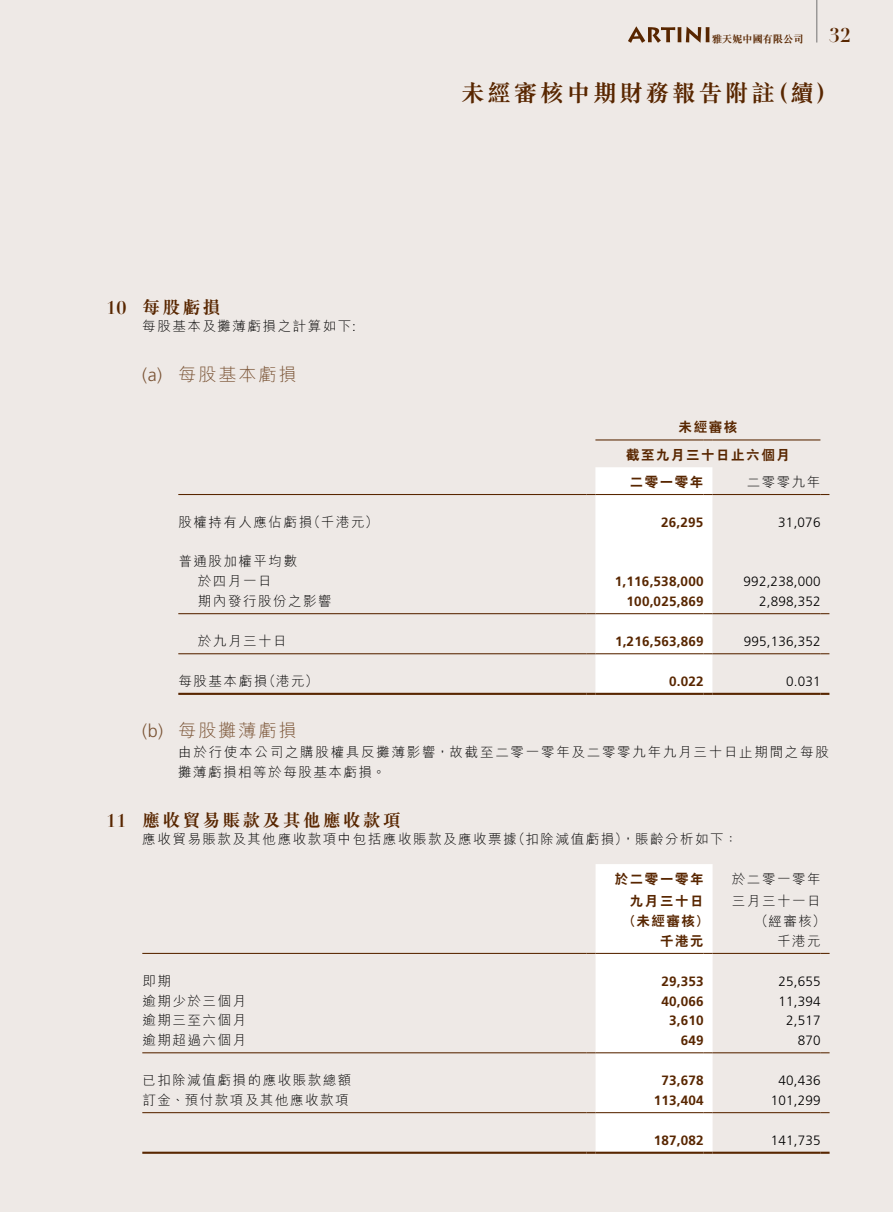
<style>
.page{position:relative;width:893px;height:1212px;background:#eee9e6}
.page>*{position:absolute;margin:0;border:0;box-sizing:border-box;transform-origin:0 0}
.t1{font:700 24px "M Sung HK";letter-spacing:.1em;color:#582600}
.t2{font:700 19.5px "Didot LT Std";color:#582600}
.t3{font:700 18px "M Sung HK";letter-spacing:.115em;color:#582600}
.t4{font:300 18px "M Hei HK";letter-spacing:.115em;color:#795233}
.t5{font:300 18px "Frutiger LT Std";color:#795233}
.t6{font:700 18px "Didot LT Std";color:#582600}
.t7{font:300 13.5px/19.5px "M Hei HK";letter-spacing:.115em;color:#000}
.t8{font:700 13.5px "Frutiger LT Std";letter-spacing:.015em;color:#582600}
.t9{font:300 13.5px "Frutiger LT Std";color:#000}
.t10{font:800 13.5px/27.3px "C Hei 2 HK";letter-spacing:.115em;color:#582600;text-align:center}
.t11{font:700 10.5px "M Sung HK";letter-spacing:-.03em;color:#582600}
.s1{font-family:"Frutiger LT Std"}
</style>
<div class="page">
<svg style="left:628px;top:26px;width:81px;height:17px"></svg>
<hr style="left:816px;top:0;width:1px;height:43px;background:#727171">
<hr style="left:595px;top:439px;width:108px;height:1px;background:#582600">
<hr style="left:712px;top:439px;width:108px;height:1px;background:#582600">
<hr style="left:178px;top:494px;width:408px;height:1px;background:#582600">
<hr style="left:712px;top:494px;width:108px;height:1px;background:#582600">
<hr style="left:178px;top:613px;width:408px;height:1px;background:#582600">
<hr style="left:712px;top:613px;width:108px;height:1px;background:#582600">
<hr style="left:178px;top:653px;width:408px;height:1px;background:#582600">
<hr style="left:712px;top:653px;width:108px;height:1px;background:#582600">
<hr style="left:178px;top:693px;width:408px;height:2px;background:#582600">
<svg style="left:586px;top:467px;width:126px;height:228px;background:#f9f7f6"></svg>
<hr style="left:712px;top:693px;width:108px;height:2px;background:#582600">
<svg style="left:820px;top:693px;width:9px;height:2px"></svg>
<hr style="left:142px;top:953px;width:445px;height:1px;background:#582600">
<hr style="left:713px;top:953px;width:108px;height:1px;background:#582600">
<hr style="left:142px;top:1052px;width:445px;height:1px;background:#582600">
<hr style="left:713px;top:1052px;width:108px;height:1px;background:#582600">
<hr style="left:142px;top:1112px;width:445px;height:1px;background:#582600">
<hr style="left:713px;top:1112px;width:108px;height:1px;background:#582600">
<hr style="left:142px;top:1152px;width:445px;height:2px;background:#582600">
<svg style="left:587px;top:864px;width:126px;height:290px;background:#faf9f8"></svg>
<hr style="left:713px;top:1152px;width:108px;height:2px;background:#582600">
<svg style="left:821px;top:1152px;width:9px;height:2px"></svg>
<p class="t11" style="left:712px;top:31px;width:93px">雅天妮中國有限公司</p>
<h2 class="t2" style="left:829px;top:23px;width:23px">32</h2>
<h1 class="t1" style="left:461px;top:77px;width:316px">未經審核中期財務報告附註</h1>
<h1 class="t1" style="left:766px;top:77px;width:73px">（續(</h1>
<h3 class="t6" style="left:106px;top:296px;width:22px">10</h3>
<h3 class="t6" style="left:106px;top:809px;width:22px">11</h3>
<h3 class="t3" style="left:142px;top:295px;width:80px">每股虧損</h3>
<p class="t7" style="left:142px;top:316px;width:215px">每股基本及攤薄虧損之計算如下<span class="s1">:</span></p>
<h3 class="t4" style="left:178px;top:362px;width:120px">每股基本虧損</h3>
<h3 class="t5" style="left:142px;top:365px;width:21px">)a(</h3>
<p class="t10" style="left:626px;top:414px;width:165px">未經審核<br>截至九月三十日止六個月</p>
<p class="t7" style="left:747px;top:472px;width:75px">二零零九年</p>
<p class="t10" style="left:630px;top:468px;width:75px">二零一零年</p>
<p class="t7" style="left:307px;top:512px;width:72px">（千港元(</p>
<p class="t7" style="left:178px;top:512px;width:135px">股權持有人應佔虧損</p>
<p class="t7" style="left:178px;top:551px;width:120px">普通股加權平均數</p>
<p class="t8" style="left:661px;top:514px;width:44px">26,295</p>
<p class="t9" style="left:778px;top:515px;width:44px">31,076</p>
<p class="t7" style="left:198px;top:571px;width:75px">於四月一日</p>
<p class="t8" style="left:615px;top:573px;width:90px">1,116,538,000</p>
<p class="t9" style="left:744px;top:574px;width:78px">992,238,000</p>
<p class="t7" style="left:198px;top:591px;width:135px">期內發行股份之影響</p>
<p class="t8" style="left:627px;top:593px;width:78px">100,025,869</p>
<p class="t9" style="left:759px;top:594px;width:63px">2,898,352</p>
<p class="t7" style="left:198px;top:631px;width:90px">於九月三十日</p>
<p class="t8" style="left:615px;top:633px;width:90px">1,216,563,869</p>
<p class="t9" style="left:744px;top:634px;width:78px">995,136,352</p>
<h3 class="t5" style="left:142px;top:721px;width:22px">)b(</h3>
<p class="t7" style="left:262px;top:671px;width:57px">（港元(</p>
<p class="t7" style="left:178px;top:671px;width:90px">每股基本虧損</p>
<h3 class="t4" style="left:178px;top:718px;width:120px">每股攤薄虧損</h3>
<p class="t8" style="left:669px;top:673px;width:36px">0.022</p>
<p class="t9" style="left:786px;top:674px;width:36px">0.031</p>
<p class="t7" style="left:178px;top:742px;width:652px">由於行使本公司之購股權具反攤薄影響，故截至二零一零年及二零零九年九月三十日止期間之每股攤薄虧損相等於每股基本虧損。</p>
<h3 class="t3" style="left:142px;top:807px;width:260px">應收貿易賬款及其他應收款項</h3>
<p class="t7" style="left:512px;top:829px;width:227px">（扣除減值虧損，）賬齡分析如下：</p>
<p class="t7" style="left:142px;top:829px;width:376px">應收貿易賬款及其他應收款項中包括應收賬款及應收票據</p>
<p class="t10" style="left:615px;top:867px;width:90px;line-height:22.5px;text-align:right">於二零一零年九月三十日</p>
<p class="t7" style="left:732px;top:867px;width:90px;line-height:22.5px">於二零一零年三月三十一日</p>
<p class="t7" style="left:755px;top:911px;width:72px">（經審核(</p>
<p class="t10" style="left:623px;top:907px;width:87px">（未經審核）</p>
<p class="t10" style="left:660px;top:927px;width:45px">千港元</p>
<p class="t7" style="left:777px;top:930px;width:45px">千港元</p>
<p class="t7" style="left:142px;top:970px;width:30px">即期</p>
<p class="t8" style="left:661px;top:973px;width:44px">29,353</p>
<p class="t9" style="left:778px;top:973px;width:44px">25,655</p>
<p class="t7" style="left:142px;top:990px;width:105px">逾期少於三個月</p>
<p class="t8" style="left:661px;top:993px;width:44px">40,066</p>
<p class="t9" style="left:778px;top:993px;width:44px">11,394</p>
<p class="t7" style="left:142px;top:1010px;width:105px">逾期三至六個月</p>
<p class="t8" style="left:669px;top:1013px;width:36px">3,610</p>
<p class="t9" style="left:786px;top:1013px;width:36px">2,517</p>
<p class="t7" style="left:142px;top:1030px;width:105px">逾期超過六個月</p>
<p class="t8" style="left:681px;top:1032px;width:24px">649</p>
<p class="t9" style="left:798px;top:1033px;width:24px">870</p>
<p class="t7" style="left:142px;top:1070px;width:211px">已扣除減值虧損的應收賬款總額</p>
<p class="t8" style="left:661px;top:1072px;width:44px">73,678</p>
<p class="t9" style="left:778px;top:1073px;width:44px">40,436</p>
<p class="t7" style="left:142px;top:1090px;width:208px">訂金、預付款項及其他應收款項</p>
<p class="t8" style="left:654px;top:1092px;width:51px">113,404</p>
<p class="t9" style="left:771px;top:1092px;width:51px">101,299</p>
<p class="t8" style="left:654px;top:1132px;width:51px">187,082</p>
<p class="t9" style="left:771px;top:1133px;width:51px">141,735</p>
</div>
